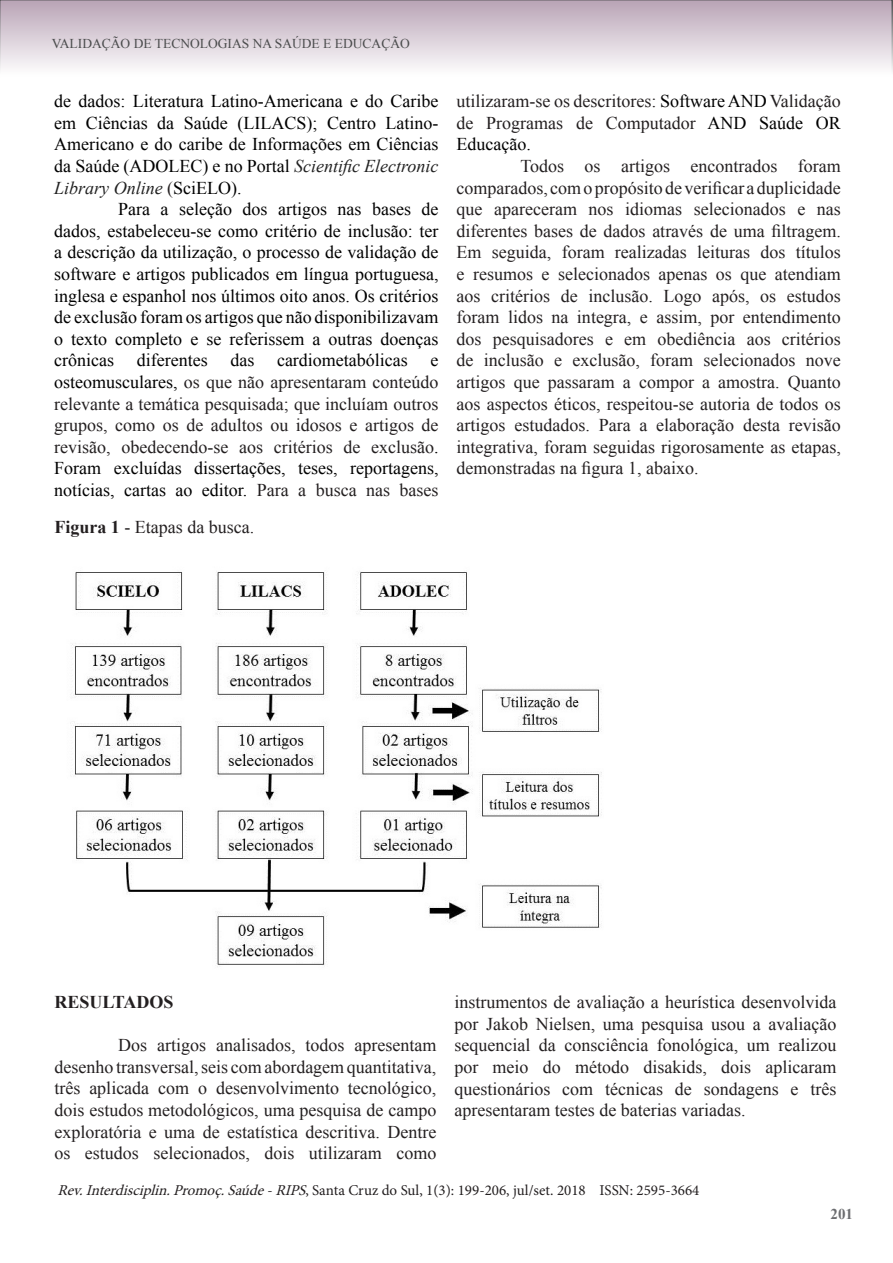
<style>
.page{position:relative;width:893px;height:1263px;background:#fff}
.page>*{position:absolute;margin:0;border:0;box-sizing:border-box;transform-origin:0 0}
.t1{font:18px/21.6px "Times New Roman";color:#231f20;text-align:justify}
.t2{font:18px/21.6px "Times New Roman";color:#000;text-align:justify}
.t3{font:700 18px "Times New Roman";color:#231f20}
.t4{font:15px "Minion Pro";color:#231f20}
.t5{font:700 15px "Times New Roman";color:#6c6d70}
.t6{font:13.5px "Times New Roman";color:#4b4c4d}
.s1{font-style:italic;color:#212121}
.s2{color:#231f20}
.s3{color:#000}
.s4{font-weight:700}
.s5{font-style:italic}
</style>
<div class="page">
<svg style="left:0;top:0;width:893px;height:72px;background:#d8cdd7"></svg>
<img style="left:70px;top:571px;width:532px;height:396px">
<p class="t6" style="left:52px;top:35px;width:359px">VALIDAÇÃO DE TECNOLOGIAS NA SAÚDE E EDUCAÇÃO</p>
<p class="t2" style="left:54px;top:90px;width:386px">de dados: Literatura Latino-Americana e do Caribe em Ciências da Saúde (LILACS); Centro Latino-Americano e do caribe de Informações em Ciências da Saúde (ADOLEC) e no Portal <span class="s1">Scientific Electronic Library Online</span> <span class="s2">(</span>SciELO).</p>
<p class="t2" style="left:54px;top:198px;width:386px;text-indent:64px">Para a seleção dos artigos nas bases de dados, estabeleceu-se como critério de inclusão: ter a descrição da utilização, o processo de validação de software e artigos publicados em língua portuguesa, inglesa e espanhol nos últimos oito anos. Os critérios de exclusão foram os artigos que não disponibilizavam o texto completo e se referissem a outras doenças crônicas</p>
<p class="t2" style="left:137px;top:349px;width:72px">diferentes</p>
<p class="t2" style="left:230px;top:349px;width:25px">das</p>
<p class="t2" style="left:277px;top:349px;width:132px">cardiometabólicas</p>
<p class="t1" style="left:54px;top:349px;width:386px;text-indent:376px"><span class="s3">e osteomusculares,</span> os que não apresentaram conteúdo relevante a temática pesquisada; que incluíam outros grupos, como os de adultos ou idosos e artigos de revisão, obedecendo-se aos critérios de exclusão<span class="s3">.<br>Foram excluídas dissertações, teses, reportagens, notícias, cartas ao editor.</span> Para a busca nas bases</p>
<p class="t1" style="left:54px;top:516px;width:201px"><span class="s4">Figura 1</span> - Etapas da busca.</p>
<p class="t1" style="left:457px;top:90px;width:386px">utilizaram-se os descritores: <span class="s3">Software AND</span> Validação de Programas de Computador <span class="s3">AND Saúde OR Educação.</span></p>
<p class="t1" style="left:457px;top:155px;width:386px;text-indent:64px">Todos os artigos encontrados foram comparados, com o propósito de verificar a duplicidade que apareceram nos idiomas selecionados e nas diferentes bases de dados através de uma filtragem.<br>Em seguida, foram realizadas leituras dos títulos e resumos e selecionados apenas os que atendiam aos critérios de inclusão. Logo após, os estudos foram lidos na integra, e assim, por entendimento dos pesquisadores e em obediência aos critérios de inclusão e exclusão, foram selecionados nove artigos que passaram a compor a amostra. Quanto aos aspectos éticos, respeitou-se autoria de todos os artigos estudados. Para a elaboração desta revisão integrativa, foram seguidas rigorosamente as etapas, demonstradas na figura 1, abaixo.</p>
<p class="t3" style="left:54px;top:989px;width:121px">RESULTADOS</p>
<p class="t1" style="left:54px;top:1034px;width:383px;text-indent:64px">Dos artigos analisados, todos apresentam desenho transversal, seis com abordagem quantitativa, três aplicada com o desenvolvimento tecnológico, dois estudos metodológicos, uma pesquisa de campo exploratória e uma de estatística descritiva. Dentre os estudos selecionados, dois utilizaram como</p>
<p class="t1" style="left:454px;top:991px;width:383px">instrumentos de avaliação a heurística desenvolvida por Jakob Nielsen, uma pesquisa usou a avaliação sequencial da consciência fonológica, um realizou por meio do método disakids, dois aplicaram questionários com técnicas de sondagens e três apresentaram testes de baterias variadas.</p>
<p class="t4" style="left:57px;top:1180px;width:644px"><span class="s5">Rev.Interdisciplin.Promoç.Saúde-RIPS</span>, Santa Cruz do Sul, 1(3): 199-206, jul/set. 2018 ISSN: 2595-3664</p>
<p class="t5" style="left:831px;top:1204px;width:24px">201</p>
</div>
